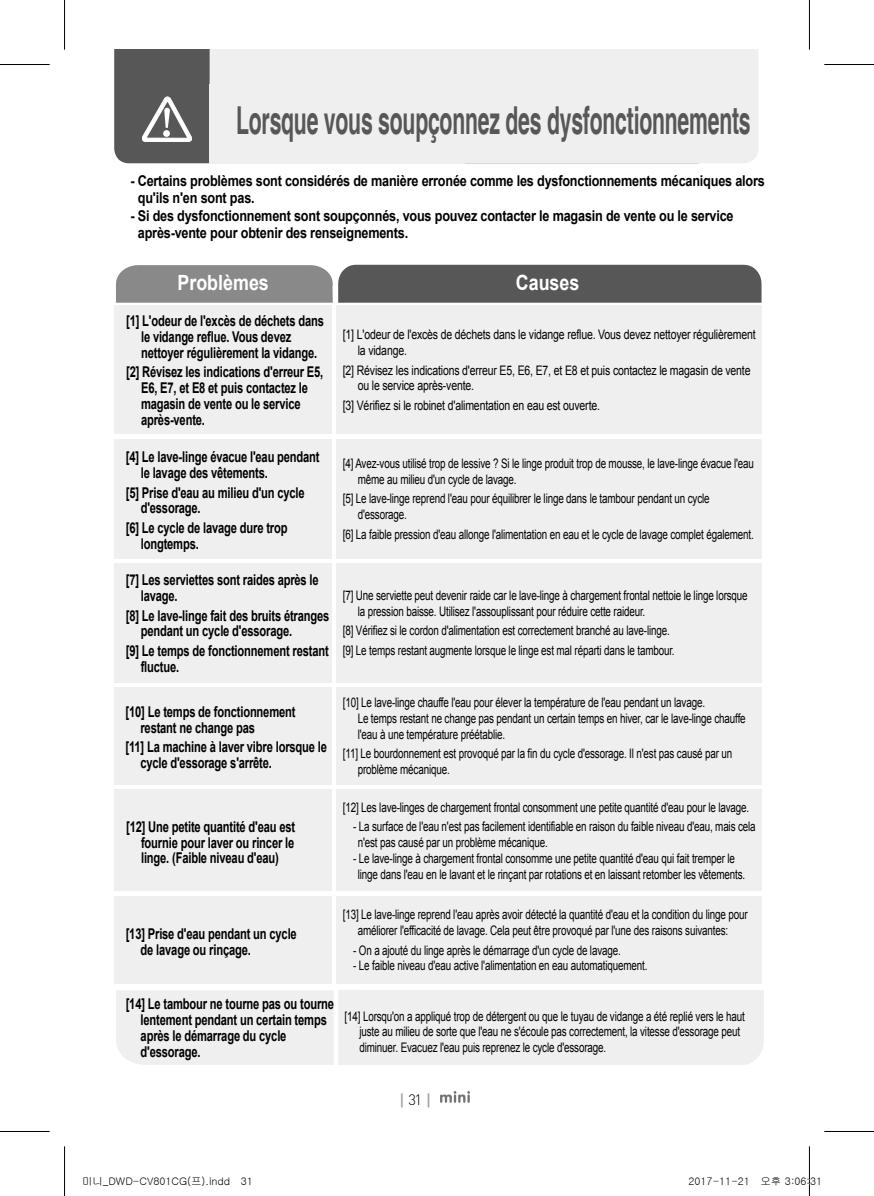
<style>
.page{position:relative;width:874px;height:1196px;background:#fff}
.page>*{position:absolute;margin:0;border:0;box-sizing:border-box;transform-origin:0 0}
.본대{font:700 38.5px "Helvetica";letter-spacing:-.01em;color:#575757;scale:.55 1}
.본대-2{font:700 21px "Arial";color:#fff;scale:.85 1}
.정규{font:700 14.88px/15.8px "Arial";letter-spacing:-.015em;color:#000;scale:.75 1}
._11_-15_9_5의_복사본{font:700 14.88px/17.5px "Arial";letter-spacing:-.015em;color:#000;scale:.85 1}
.t1{font:700 14.88px "Caviar Dreams";color:#9f9f9f}
.정규-2{font:13.12px/15.8px "Arial";letter-spacing:-.015em;color:#000;scale:.75 1}
.정규-3{font:13.12px/15.8px "Arial";letter-spacing:-.015em;color:#000;scale:.8 1}
.t2{font:10.5px "Gulim";color:#000}
.s1{font-family:"DIN Pro";font-weight:300;color:#000}
</style>
<div class="page">
<svg style="left:440px;top:1091px;width:29px;height:11px"></svg>
<div style="left:114px;top:306px;width:218px;height:128px;background:#efefef"></div>
<div style="left:336px;top:306px;width:425px;height:128px;background:#efefef"></div>
<div style="left:336px;top:439px;width:425px;height:119px;background:#efefef"></div>
<div style="left:336px;top:563px;width:425px;height:119px;background:#efefef"></div>
<div style="left:114px;top:439px;width:218px;height:119px;background:#efefef"></div>
<div style="left:114px;top:563px;width:218px;height:119px;background:#efefef"></div>
<div style="left:336px;top:687px;width:425px;height:97px;background:#efefef"></div>
<div style="left:114px;top:687px;width:218px;height:97px;background:#efefef"></div>
<div style="left:336px;top:789px;width:425px;height:102px;background:#efefef"></div>
<div style="left:114px;top:789px;width:218px;height:102px;background:#efefef"></div>
<div style="left:336px;top:896px;width:425px;height:87px;background:#efefef"></div>
<div style="left:114px;top:896px;width:218px;height:87px;background:#efefef"></div>
<div style="left:116px;top:990px;width:647px;height:75px;background:#efefef"></div>
<svg style="left:116px;top:265px;width:216px;height:38px;background:#8c8c8c"></svg>
<div style="left:338px;top:265px;width:423px;height:38px;background:#575757"></div>
<div style="left:114px;top:50px;width:95px;height:113px;background:#575757"></div>
<svg style="left:142px;top:97px;width:50px;height:45px"></svg>
<div style="left:209px;top:50px;width:549px;height:113px;background:#efefef"></div>
<div style="left:209px;top:84px;width:256px;height:79px;background:#efefef"></div>
<hr style="left:0;top:64px;width:50px;height:1px;background:#000">
<hr style="left:823px;top:64px;width:50px;height:1px;background:#000">
<hr style="left:0;top:1131px;width:50px;height:1px;background:#000">
<hr style="left:823px;top:1131px;width:50px;height:1px;background:#000">
<hr style="left:64px;top:0;width:1px;height:50px;background:#000">
<hr style="left:64px;top:1146px;width:1px;height:50px;background:#000">
<hr style="left:808px;top:0;width:1px;height:50px;background:#000">
<hr style="left:808px;top:1146px;width:1px;height:50px;background:#000">
<svg style="left:808px;top:1176px;width:2px;height:10px"></svg>
<p class="본대" style="left:236px;top:97px;width:936px">Lorsque vous soupçonnez des dysfonctionnements</p>
<p class="_11_-15_9_5의_복사본" style="left:138px;top:172px;width:738px;text-indent:-7px">- Certains problèmes sont considérés de manière erronée comme les dysfonctionnements mécaniques alors qu'ils n'en sont pas.</p>
<p class="_11_-15_9_5의_복사본" style="left:138px;top:207px;width:702px;text-indent:-7px">- Si des dysfonctionnement sont soupçonnés, vous pouvez contacter le magasin de vente ou le service après-vente pour obtenir des renseignements.</p>
<p class="본대-2" style="left:177px;top:268px;width:109px">Problèmes</p>
<p class="본대-2" style="left:515px;top:268px;width:76px">Causes</p>
<p class="정규" style="left:141px;top:313px;width:245px;text-indent:-15px">[1] L'odeur de l'excès de déchets dans le vidange reflue. Vous devez nettoyer régulièrement la vidange.</p>
<p class="정규" style="left:141px;top:364px;width:244px;text-indent:-15px">[2] Révisez les indications d'erreur E5,<br>E6, E7, et E8 et puis contactez le magasin de vente ou le service après-vente.</p>
<p class="정규" style="left:141px;top:449px;width:240px;text-indent:-15px">[4] Le lave-linge évacue l'eau pendant le lavage des vêtements.</p>
<p class="정규" style="left:141px;top:485px;width:220px;text-indent:-15px">[5] Prise d'eau au milieu d'un cycle d'essorage.</p>
<p class="정규" style="left:141px;top:520px;width:197px;text-indent:-15px">[6] Le cycle de lavage dure trop longtemps.</p>
<p class="정규" style="left:141px;top:572px;width:239px;text-indent:-15px">[7] Les serviettes sont raides après le lavage.</p>
<p class="정규" style="left:141px;top:608px;width:253px;text-indent:-15px">[8] Le lave-linge fait des bruits étranges pendant un cycle d'essorage.</p>
<p class="정규" style="left:141px;top:643px;width:252px;text-indent:-15px">[9] Le temps de fonctionnement restant fluctue.</p>
<p class="정규" style="left:140px;top:704px;width:208px;text-indent:-15px">[10] Le temps de fonctionnement restant ne change pas</p>
<p class="정규" style="left:140px;top:739px;width:250px;text-indent:-15px">[11] La machine à laver vibre lorsque le cycle d'essorage s'arrête.</p>
<p class="정규" style="left:141px;top:819px;width:207px;text-align:justify;text-indent:-15px">[12] Une petite quantité d'eau est fournie pour laver ou rincer le linge. (Faible niveau d'eau)</p>
<p class="정규-3" style="left:357px;top:327px;width:498px;text-indent:-15px">[1] L'odeur de l'excès de déchets dans le vidange reflue. Vous devez nettoyer régulièrement la vidange.</p>
<p class="정규-3" style="left:357px;top:362px;width:492px;text-indent:-15px">[2] Révisez les indications d'erreur E5, E6, E7, et E8 et puis contactez le magasin de vente ou le service après-vente.</p>
<p class="정규-3" style="left:342px;top:398px;width:323px">[3] Vérifiez si le robinet d'alimentation en eau est ouverte.</p>
<p class="정규-2" style="left:357px;top:455px;width:529px;text-indent:-15px">[4] Avez-vous utilisé trop de lessive ? Si le linge produit trop de mousse, le lave-linge évacue l'eau même au milieu d'un cycle de lavage.</p>
<p class="정규-2" style="left:357px;top:491px;width:470px;text-indent:-15px">[5] Le lave-linge reprend l'eau pour équilibrer le linge dans le tambour pendant un cycle d'essorage.</p>
<p class="정규-2" style="left:342px;top:526px;width:549px">[6] La faible pression d'eau allonge l'alimentation en eau et le cycle de lavage complet également.</p>
<p class="정규-2" style="left:357px;top:587px;width:521px;text-indent:-15px">[7] Une serviette peut devenir raide car le lave-linge à chargement frontal nettoie le linge lorsque la pression baisse. Utilisez l'assouplissant pour réduire cette raideur.</p>
<p class="정규-2" style="left:342px;top:623px;width:437px">[8] Vérifiez si le cordon d'alimentation est correctement branché au lave-linge.</p>
<p class="정규-2" style="left:342px;top:643px;width:444px">[9] Le temps restant augmente lorsque le linge est mal réparti dans le tambour.</p>
<p class="정규-2" style="left:357px;top:695px;width:518px;text-indent:-15px">[10] Le lave-linge chauffe l'eau pour élever la température de l'eau pendant un lavage.<br>Le temps restant ne change pas pendant un certain temps en hiver, car le lave-linge chauffe l'eau à une température préétablie.</p>
<p class="정규-2" style="left:357px;top:746px;width:500px;text-indent:-15px">[11] Le bourdonnement est provoqué par la fin du cycle d'essorage. Il n'est pas causé par un problème mécanique.</p>
<p class="정규-2" style="left:342px;top:799px;width:543px">[12] Les lave-linges de chargement frontal consomment une petite quantité d'eau pour le lavage.</p>
<p class="정규-2" style="left:357px;top:819px;width:532px;text-indent:-5px">- La surface de l'eau n'est pas facilement identifiable en raison du faible niveau d'eau, mais cela n'est pas causé par un problème mécanique.</p>
<p class="정규-2" style="left:357px;top:850px;width:518px;text-indent:-5px">- Le lave-linge à chargement frontal consomme une petite quantité d'eau qui fait tremper le linge dans l'eau en le lavant et le rinçant par rotations et en laissant retomber les vêtements.</p>
<p class="정규" style="left:141px;top:926px;width:210px;text-indent:-15px">[13] Prise d'eau pendant un cycle de lavage ou rinçage.</p>
<p class="정규-2" style="left:342px;top:906px;width:541px;text-align:center">[13] Le lave-linge reprend l'eau après avoir détecté la quantité d'eau et la condition du linge pour améliorer l'efficacité de lavage. Cela peut être provoqué par l'une des raisons suivantes:</p>
<p class="정규-2" style="left:353px;top:942px;width:358px">- On a ajouté du linge après le démarrage d'un cycle de lavage.</p>
<p class="정규-2" style="left:353px;top:958px;width:393px">- Le faible niveau d'eau active l'alimentation en eau automatiquement.</p>
<p class="정규" style="left:141px;top:996px;width:259px;text-indent:-15px">[14] Le tambour ne tourne pas ou tourne lentement pendant un certain temps après le démarrage du cycle d'essorage.</p>
<p class="정규-2" style="left:359px;top:1008px;width:515px;text-indent:-15px">[14] Lorsqu'on a appliqué trop de détergent ou que le tuyau de vidange a été replié vers le haut juste au milieu de sorte que l'eau ne s'écoule pas correctement, la vitesse d'essorage peut diminuer. Evacuez l'eau puis reprenez le cycle d'essorage.</p>
<p class="t1" style="left:400px;top:1090px;width:32px">| <span class="s1">31</span> |</p>
<p class="t2" style="left:82px;top:1176px;width:172px">미니_DWD-CV801CG(프).indd 31</p>
<p class="t2" style="left:688px;top:1176px;width:135px">2017-11-21 오후 3:06:31</p>
</div>
